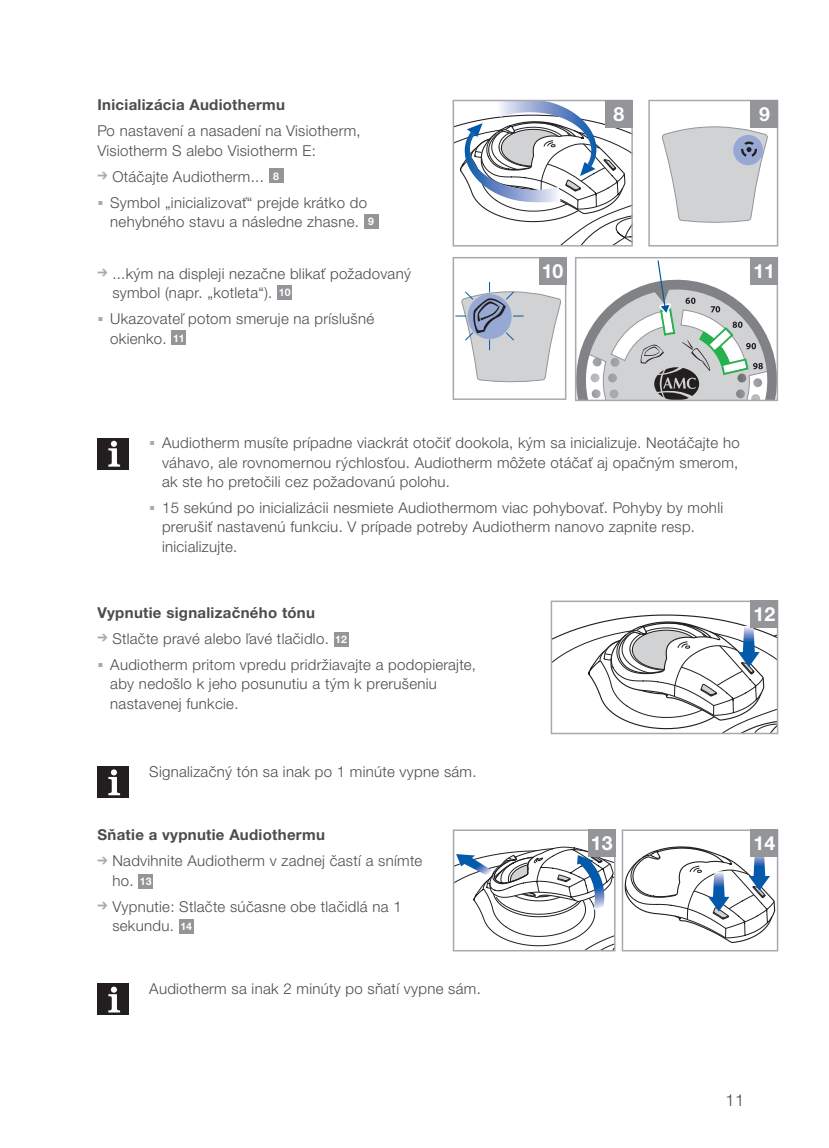
<style>
.page{position:relative;width:829px;height:1148px;background:#fff}
.page>*{position:absolute;margin:0;border:0;box-sizing:border-box;transform-origin:0 0}
.t1{font:700 19.5px "Helvetica Neue LTW1 G";color:#fff}
.t2{font:300 16.5px "Helvetica Neue LTW1 G";color:#4b4c4d}
.t3{font:300 15px/19.5px "Helvetica Neue LTW1 G";letter-spacing:.02em;color:#4b4c4d}
.t4{font:700 15px "Helvetica Neue LTW1 G";letter-spacing:.02em;color:#4b4c4d}
.s1{color:#a8a9ad}
.s2{font-weight:700;font-size:10.5px;color:#fff}
</style>
<div class="page">
<svg style="left:455px;top:103px;width:174px;height:140px"></svg>
<div style="left:452px;top:100px;width:180px;height:146px;border:2px solid #a8a9ad"></div>
<svg style="left:662px;top:126px;width:105px;height:96px"></svg>
<div style="left:648px;top:100px;width:130px;height:146px;border:2px solid #a8a9ad"></div>
<svg style="left:577px;top:260px;width:198px;height:138px"></svg>
<div style="left:574px;top:257px;width:204px;height:144px;border:2px solid #a8a9ad"></div>
<svg style="left:455px;top:282px;width:105px;height:100px"></svg>
<div style="left:452px;top:257px;width:114px;height:143px;border:2px solid #a8a9ad"></div>
<div style="left:605px;top:100px;width:27px;height:27px;background:#939598"></div>
<div style="left:538px;top:257px;width:28px;height:27px;background:#939598"></div>
<div style="left:750px;top:257px;width:28px;height:27px;background:#939598"></div>
<div style="left:750px;top:100px;width:28px;height:27px;background:#939598"></div>
<svg style="left:553px;top:614px;width:222px;height:117px"></svg>
<div style="left:550px;top:600px;width:228px;height:134px;border:2px solid #a8a9ad"></div>
<div style="left:750px;top:600px;width:28px;height:28px;background:#939598"></div>
<svg style="left:455px;top:846px;width:157px;height:102px"></svg>
<div style="left:452px;top:829px;width:163px;height:122px;border:2px solid #a8a9ad"></div>
<svg style="left:624px;top:846px;width:151px;height:96px"></svg>
<div style="left:621px;top:829px;width:157px;height:122px;border:2px solid #a8a9ad"></div>
<div style="left:587px;top:829px;width:28px;height:28px;background:#939598"></div>
<div style="left:750px;top:829px;width:28px;height:28px;background:#939598"></div>
<div style="left:97px;top:438px;width:32px;height:31px;background:#231f20"></div>
<svg style="left:108px;top:440px;width:12px;height:26px"></svg>
<div style="left:268px;top:168px;width:15px;height:15px;background:#939598"></div>
<div style="left:363px;top:214px;width:15px;height:15px;background:#939598"></div>
<div style="left:277px;top:285px;width:15px;height:15px;background:#939598"></div>
<div style="left:171px;top:330px;width:15px;height:15px;background:#939598"></div>
<div style="left:97px;top:766px;width:32px;height:31px;background:#231f20"></div>
<svg style="left:108px;top:769px;width:12px;height:26px"></svg>
<div style="left:97px;top:983px;width:32px;height:31px;background:#231f20"></div>
<svg style="left:108px;top:986px;width:12px;height:26px"></svg>
<div style="left:333px;top:631px;width:15px;height:15px;background:#939598"></div>
<div style="left:138px;top:873px;width:15px;height:15px;background:#939598"></div>
<div style="left:179px;top:919px;width:14px;height:14px;background:#939598"></div>
<p class="t4" style="left:97px;top:96px;width:189px">Inicializácia Audiothermu</p>
<p class="t3" style="left:97px;top:121px;width:265px">Po nastavení a nasadení na Visiotherm,<br>Visiotherm S alebo Visiotherm E:</p>
<p class="t3" style="left:110px;top:163px;width:258px;line-height:26px;text-indent:-13px"><span class="s1">➔</span> Otáčajte Audiotherm... <span class="s2">8<br></span>Symbol „inicializovať“ prejde krátko do</p>
<p class="t3" style="left:110px;top:212px;width:265px">nehybného stavu a následne zhasne. <span class="s2">9</span></p>
<p class="t3" style="left:112px;top:264px;width:300px;text-indent:-15px"><span class="s1">➔</span> ...kým na displeji nezačne blikať požadovaný symbol (napr. „kotleta“). <span class="s2">10</span></p>
<p class="t3" style="left:110px;top:309px;width:265px">Ukazovateľ potom smeruje na príslušné okienko. <span class="s2">11</span></p>
<h1 class="t1" style="left:613px;top:102px;width:12px">8</h1>
<h1 class="t1" style="left:758px;top:102px;width:12px">9</h1>
<h1 class="t1" style="left:541px;top:259px;width:23px">10</h1>
<h1 class="t1" style="left:753px;top:259px;width:23px">11</h1>
<p class="t3" style="left:162px;top:433px;width:579px;text-align:justify">Audiotherm musíte prípadne viackrát otočiť dookola, kým sa inicializuje. Neotáčajte ho váhavo, ale rovnomernou rýchlosťou. Audiotherm môžete otáčať aj opačným smerom, ak ste ho pretočili cez požadovanú polohu.</p>
<p class="t3" style="left:162px;top:497px;width:562px">15 sekúnd po inicializácii nesmiete Audiothermom viac pohybovať. Pohyby by mohli prerušiť nastavenú funkciu. V prípade potreby Audiotherm nanovo zapnite resp. inicializujte.</p>
<p class="t4" style="left:97px;top:603px;width:219px">Vypnutie signalizačného tónu</p>
<p class="t3" style="left:110px;top:625px;width:367px;line-height:26px;text-indent:-13px"><span class="s1">➔</span> Stlačte pravé alebo ľavé tlačidlo. <span class="s2">12<br></span>Audiotherm pritom vpredu pridržiavajte a podopierajte,</p>
<p class="t3" style="left:110px;top:674px;width:328px">aby nedošlo k jeho posunutiu a tým k prerušeniu nastavenej funkcie.</p>
<h1 class="t1" style="left:753px;top:602px;width:23px">12</h1>
<p class="t3" style="left:149px;top:761px;width:329px">Signalizačný tón sa inak po 1 minúte vypne sám.</p>
<p class="t4" style="left:97px;top:825px;width:229px">Sňatie a vypnutie Audiothermu</p>
<p class="t3" style="left:112px;top:850px;width:311px;text-indent:-15px"><span class="s1">➔</span> Nadvihnite Audiotherm v zadnej častí a snímte ho. <span class="s2">13</span></p>
<p class="t3" style="left:112px;top:896px;width:291px;text-indent:-15px"><span class="s1">➔</span> Vypnutie: Stlačte súčasne obe tlačidlá na 1 sekundu. <span class="s2">14</span></p>
<p class="t3" style="left:149px;top:978px;width:333px">Audiotherm sa inak 2 minúty po sňatí vypne sám.</p>
<h1 class="t1" style="left:590px;top:831px;width:23px">13</h1>
<h1 class="t1" style="left:753px;top:831px;width:23px">14</h1>
<p class="t2" style="left:725px;top:1090px;width:20px">11</p>
</div>
